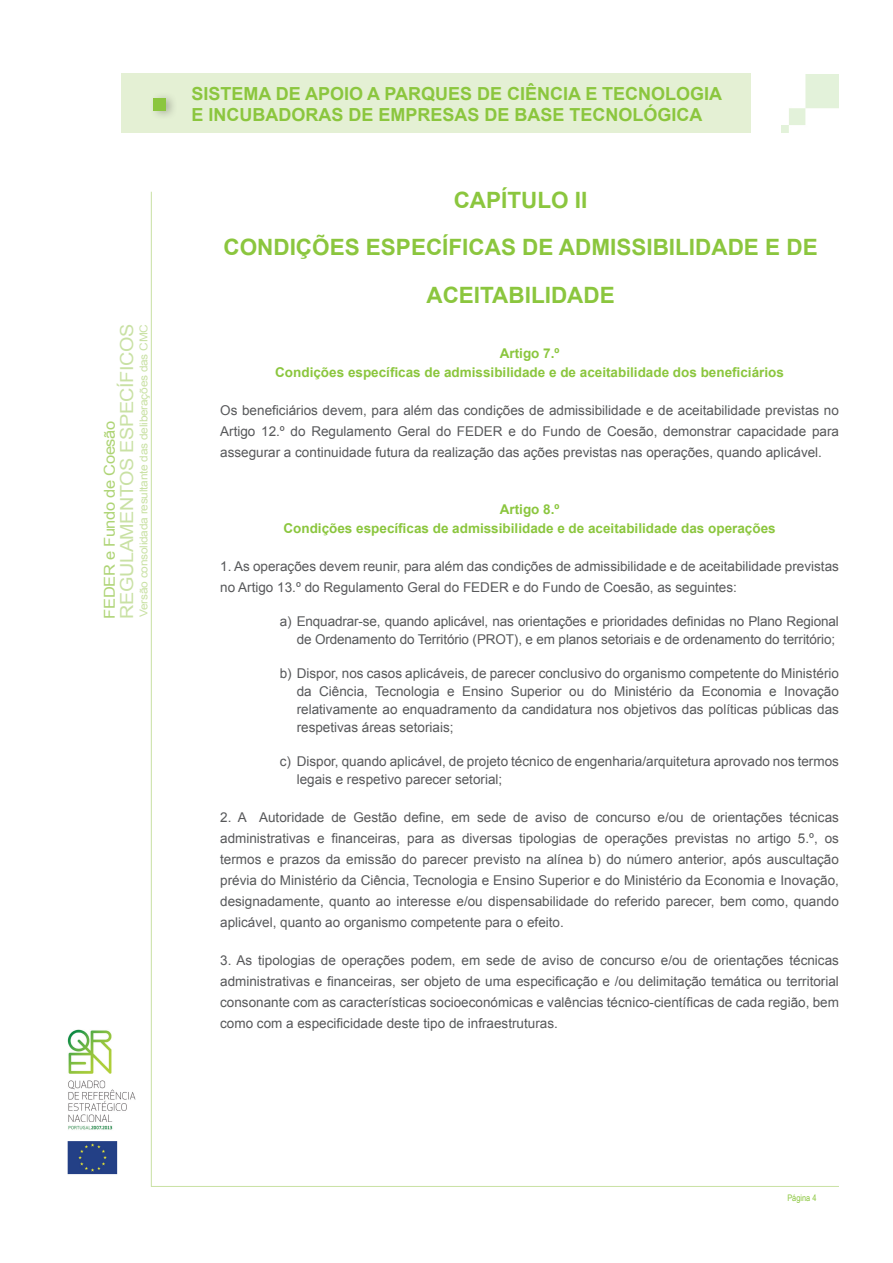
<style>
.page{position:relative;width:893px;height:1263px;background:#fff}
.page>*{position:absolute;margin:0;border:0;box-sizing:border-box;transform-origin:0 0}
.Título{font:700 22.5px "Arial";color:#8bc63e}
.t1{font:700 18px/21px "Arial";color:#8bc63e}
.t2{font:18px "Arial";letter-spacing:-.02em;color:#c9e1a4;scale:1.1 1}
.t3{font:15px "Arial";letter-spacing:-.02em;color:#aed475;scale:1.1 1}
.Texto{font:13.5px/21px "Arial";color:#57585a;text-align:justify}
.Texto_ident_3{font:13.5px/18px "Arial";color:#57585a;text-align:right}
.Texto_subtitulo{font:700 13.5px "Arial";color:#8bc63e}
.t4{font:10.8px "Arial";letter-spacing:-.02em;color:#c9e1a4;scale:1.1 1}
.t5{font:9px "Arial Narrow";color:#8bc63e}
</style>
<div class="page">
<img style="left:67px;top:1029px;width:69px;height:146px">
<hr style="left:151px;top:192px;width:1px;height:994px;background:#c9e1a4">
<hr style="left:151px;top:1186px;width:688px;height:1px;background:#c9e1a4">
<div style="left:121px;top:74px;width:630px;height:59px;background:#e4f0d4"></div>
<div style="left:149px;top:91px;width:29px;height:29px;background:#231f20;opacity:.3"></div>
<div style="left:153px;top:99px;width:13px;height:12px;background:#8bc63e"></div>
<img style="left:782px;top:75px;width:57px;height:57px">
<h2 class="t2" style="left:115px;top:618px;width:269px;rotate:-90deg">REGULAMENTOS ESPECÍFICOS</h2>
<p class="t4" style="left:137px;top:617px;width:268px;rotate:-90deg">Versão consolidada resultante das deliberações das CMC</p>
<p class="t3" style="left:100px;top:618px;width:181px;rotate:-90deg">FEDER e Fundo de Coesão</p>
<h2 class="t1" style="left:191px;top:84px;width:532px">SISTEMA DE APOIO A PARQUES DE CIÊNCIA E TECNOLOGIA<br>E INCUBADORAS DE EMPRESAS DE BASE TECNOLÓGICA</h2>
<p class="Título" style="left:454px;top:185px;width:135px">CAPÍTULO II</p>
<p class="Título" style="left:223px;top:232px;width:596px">CONDIÇÕES ESPECÍFICAS DE ADMISSIBILIDADE E DE</p>
<p class="Título" style="left:426px;top:280px;width:190px">ACEITABILIDADE</p>
<p class="Texto_subtitulo" style="left:500px;top:344px;width:61px">Artigo 7.º</p>
<p class="Texto_subtitulo" style="left:275px;top:363px;width:510px">Condições específicas de admissibilidade e de aceitabilidade dos beneficiários</p>
<p class="Texto" style="left:220px;top:400px;width:620px">Os beneficiários devem, para além das condições de admissibilidade e de aceitabilidade previstas no Artigo 12.º do Regulamento Geral do FEDER e do Fundo de Coesão, demonstrar capacidade para assegurar a continuidade futura da realização das ações previstas nas operações, quando aplicável.</p>
<p class="Texto_subtitulo" style="left:500px;top:500px;width:61px">Artigo 8.º</p>
<p class="Texto_subtitulo" style="left:283px;top:519px;width:494px">Condições específicas de admissibilidade e de aceitabilidade das operações</p>
<p class="Texto" style="left:220px;top:556px;width:620px">1. As operações devem reunir, para além das condições de admissibilidade e de aceitabilidade previstas no Artigo 13.º do Regulamento Geral do FEDER e do Fundo de Coesão, as seguintes:</p>
<p class="Texto_ident_3" style="left:280px;top:612px;width:561px">a) Enquadrar-se, quando aplicável, nas orientações e prioridades definidas no Plano Regional de Ordenamento do Território (PROT), e em planos setoriais e de ordenamento do território;</p>
<p class="Texto_ident_3" style="left:297px;top:665px;width:544px;text-align:justify;text-indent:-17px">b) Dispor, nos casos aplicáveis, de parecer conclusivo do organismo competente do Ministério da Ciência, Tecnologia e Ensino Superior ou do Ministério da Economia e Inovação relativamente ao enquadramento da candidatura nos objetivos das políticas públicas das respetivas áreas setoriais;</p>
<p class="Texto_ident_3" style="left:297px;top:753px;width:544px;text-align:left;text-indent:-17px">c) Dispor, quando aplicável, de projeto técnico de engenharia/arquitetura aprovado nos termos legais e respetivo parecer setorial;</p>
<p class="Texto" style="left:220px;top:807px;width:620px">2. A Autoridade de Gestão define, em sede de aviso de concurso e/ou de orientações técnicas administrativas e financeiras, para as diversas tipologias de operações previstas no artigo 5.º, os termos e prazos da emissão do parecer previsto na alínea b) do número anterior, após auscultação prévia do Ministério da Ciência, Tecnologia e Ensino Superior e do Ministério da Economia e Inovação, designadamente, quanto ao interesse e/ou dispensabilidade do referido parecer, bem como, quando aplicável, quanto ao organismo competente para o efeito.</p>
<p class="Texto" style="left:220px;top:950px;width:620px">3. As tipologias de operações podem, em sede de aviso de concurso e/ou de orientações técnicas administrativas e financeiras, ser objeto de uma especificação e /ou delimitação temática ou territorial consonante com as características socioeconómicas e valências técnico-científicas de cada região, bem como com a especificidade deste tipo de infraestruturas.</p>
<p class="t5" style="left:787px;top:1191px;width:31px">Página 4</p>
</div>
